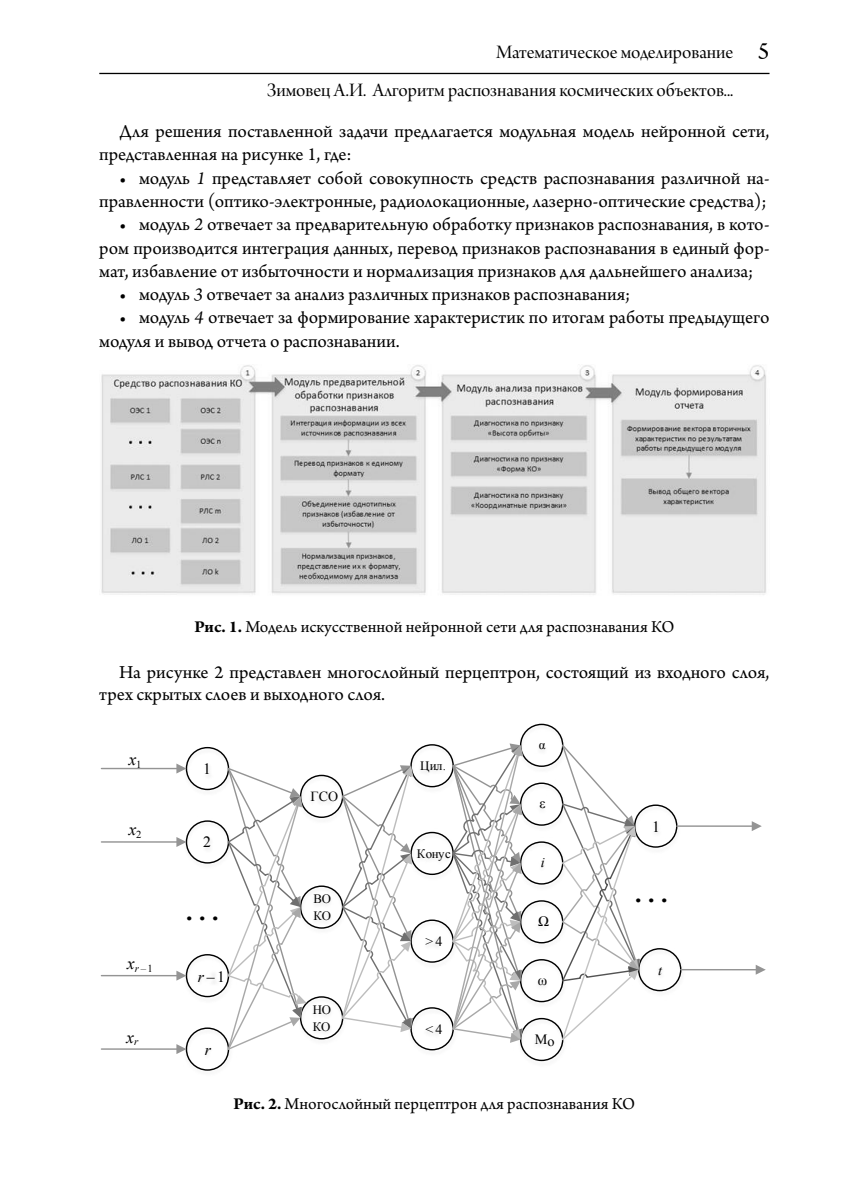
<style>
.page{position:relative;width:844px;height:1191px;background:#fff}
.page>*{position:absolute;margin:0;border:0;box-sizing:border-box;transform-origin:0 0}
.t1{font:700 25.55px "Times New Roman";color:#000}
.t2{font:20.12px/38.5px "Arno Pro Display";color:#000;text-align:right}
.t3{font:19.25px/23.3px "Arno Pro";color:#000}
.t4{font:17.5px "Arno Pro";color:#000}
.t5{font:italic 17.15px "Times New Roman";color:#000}
.t6{font:15.58px "Times New Roman";color:#000}
.t7{font:italic 15.58px "Times New Roman";color:#000}
.t8{font:14.17px "Times New Roman";color:#000}
.t9{font:italic 14.17px "Times New Roman";color:#000}
.t10{font:14px "Times New Roman";color:#000}
.t11{font:italic 14px "Times New Roman";color:#000}
.t12{font:13.83px "Times New Roman";color:#000}
.t13{font:12.78px/16.8px "Times New Roman";letter-spacing:-.005em;color:#000}
.s1{font-family:"Arno Pro";font-size:24.5px}
.s2{font-family:"Arno Pro";font-size:24.5px;color:#fff}
.s3{font-style:italic}
.s4{font-weight:700}
</style>
<div class="page">
<hr style="left:99px;top:73px;width:670px;height:1px;background:#000">
<img style="left:101px;top:365px;width:665px;height:230px">
<img style="left:186px;top:746px;width:43px;height:32px">
<div style="left:186px;top:747px;width:43px;height:43px;border:1px solid #000;border-radius:50%"></div>
<img style="left:188px;top:749px;width:40px;height:42px">
<img style="left:646px;top:805px;width:32px;height:31px">
<div style="left:634px;top:804px;width:43px;height:43px;border:1px solid #000;border-radius:50%"></div>
<img style="left:640px;top:807px;width:35px;height:41px">
<img style="left:640px;top:948px;width:48px;height:37px">
<div style="left:637px;top:948px;width:44px;height:43px;border:1px solid #000;border-radius:50%"></div>
<img style="left:644px;top:953px;width:32px;height:39px">
<img style="left:307px;top:996px;width:33px;height:44px">
<img style="left:307px;top:885px;width:33px;height:44px">
<img style="left:307px;top:776px;width:29px;height:4px">
<div style="left:300px;top:774px;width:43px;height:44px;border:1px solid #000;border-radius:50%"></div>
<img style="left:307px;top:780px;width:33px;height:38px">
<img style="left:410px;top:1007px;width:36px;height:30px">
<div style="left:410px;top:1007px;width:43px;height:43px;border:1px solid #000;border-radius:50%"></div>
<img style="left:412px;top:1012px;width:39px;height:39px">
<img style="left:417px;top:920px;width:30px;height:5px">
<div style="left:410px;top:919px;width:43px;height:43px;border:1px solid #000;border-radius:50%"></div>
<img style="left:413px;top:925px;width:38px;height:38px">
<img style="left:417px;top:831px;width:30px;height:7px">
<div style="left:410px;top:832px;width:43px;height:43px;border:1px solid #000;border-radius:50%"></div>
<img style="left:413px;top:838px;width:38px;height:38px">
<img style="left:417px;top:744px;width:30px;height:6px">
<div style="left:410px;top:744px;width:43px;height:43px;border:1px solid #000;border-radius:50%"></div>
<img style="left:410px;top:750px;width:41px;height:38px">
<img style="left:196px;top:954px;width:23px;height:3px">
<div style="left:186px;top:954px;width:43px;height:43px;border:1px solid #000;border-radius:50%"></div>
<img style="left:186px;top:957px;width:40px;height:41px">
<img style="left:186px;top:1029px;width:44px;height:33px">
<div style="left:186px;top:1027px;width:43px;height:43px;border:1px solid #000;border-radius:50%"></div>
<img style="left:190px;top:1030px;width:35px;height:41px">
<img style="left:186px;top:821px;width:32px;height:31px">
<div style="left:186px;top:820px;width:43px;height:43px;border:1px solid #000;border-radius:50%"></div>
<img style="left:188px;top:823px;width:38px;height:41px">
<hr style="left:101px;top:768px;width:77px;height:1px;background:#949494">
<svg style="left:176px;top:763px;width:10px;height:10px"></svg>
<hr style="left:101px;top:841px;width:77px;height:1px;background:#949494">
<svg style="left:176px;top:837px;width:10px;height:10px"></svg>
<hr style="left:101px;top:975px;width:77px;height:1px;background:#949494">
<svg style="left:176px;top:970px;width:10px;height:10px"></svg>
<hr style="left:101px;top:1048px;width:77px;height:1px;background:#949494">
<svg style="left:176px;top:1044px;width:10px;height:10px"></svg>
<svg style="left:226px;top:766px;width:81px;height:285px"></svg>
<svg style="left:340px;top:765px;width:73px;height:267px"></svg>
<hr style="left:680px;top:969px;width:76px;height:1px;background:#949494">
<svg style="left:755px;top:965px;width:10px;height:9px"></svg>
<img style="left:520px;top:725px;width:44px;height:35px">
<div style="left:520px;top:723px;width:43px;height:44px;border:1px solid #000;border-radius:50%"></div>
<img style="left:525px;top:730px;width:36px;height:37px">
<img style="left:523px;top:784px;width:34px;height:35px">
<div style="left:520px;top:782px;width:43px;height:43px;border:1px solid #000;border-radius:50%"></div>
<img style="left:526px;top:789px;width:34px;height:37px">
<img style="left:523px;top:842px;width:37px;height:38px">
<div style="left:520px;top:841px;width:43px;height:43px;border:1px solid #000;border-radius:50%"></div>
<img style="left:527px;top:847px;width:29px;height:38px">
<img style="left:523px;top:900px;width:35px;height:36px">
<div style="left:520px;top:900px;width:43px;height:43px;border:1px solid #000;border-radius:50%"></div>
<img style="left:525px;top:907px;width:35px;height:37px">
<img style="left:523px;top:959px;width:34px;height:36px">
<div style="left:520px;top:959px;width:43px;height:43px;border:1px solid #000;border-radius:50%"></div>
<img style="left:525px;top:965px;width:35px;height:38px">
<img style="left:520px;top:1017px;width:44px;height:34px">
<div style="left:520px;top:1018px;width:43px;height:43px;border:1px solid #000;border-radius:50%"></div>
<img style="left:522px;top:1024px;width:38px;height:38px">
<svg style="left:451px;top:743px;width:72px;height:299px"></svg>
<hr style="left:676px;top:825px;width:76px;height:2px;background:#949494">
<svg style="left:751px;top:821px;width:10px;height:10px"></svg>
<svg style="left:560px;top:743px;width:80px;height:298px"></svg>
<p class="t2" style="left:267px;top:34px;width:503px">Математическое моделирование <span class="s1">5<br></span>Зимовец А.И. Алгоритм распознавания космических объектов... <span class="s2">5</span></p>
<p class="t3" style="left:99px;top:121px;width:671px;text-indent:20px">Для решения поставленной задачи предлагается модульная модель нейронной сети, представленная на рисунке 1, где:</p>
<p class="t3" style="left:99px;top:167px;width:671px;text-align:right">• модуль <span class="s3">1</span> представляет собой совокупность средств распознавания различной на&shy;правленности (оптико-электронные, радиолокационные, лазерно-оптические средства);</p>
<p class="t3" style="left:99px;top:214px;width:671px;text-align:justify;text-indent:20px">• модуль <span class="s3">2</span> отвечает за предварительную обработку признаков распознавания, в кото&shy;ром производится интеграция данных, перевод признаков распознавания в единый фор&shy;мат, избавление от избыточности и нормализация признаков для дальнейшего анализа;</p>
<p class="t3" style="left:119px;top:284px;width:512px">• модуль <span class="s3">3</span> отвечает за анализ различных признаков распознавания;</p>
<p class="t3" style="left:99px;top:307px;width:671px;text-indent:20px">• модуль <span class="s3">4</span> отвечает за формирование характеристик по итогам работы предыдущего модуля и вывод отчета о распознавании.</p>
<p class="t4" style="left:194px;top:617px;width:481px"><span class="s4">Рис. 1.</span> Модель искусственной нейронной сети для распознавания КО</p>
<p class="t3" style="left:99px;top:661px;width:671px;line-height:22.8px;text-indent:20px">На рисунке 2 представлен многослойный перцептрон, состоящий из входного слоя, трех скрытых слоев и выходного слоя.</p>
<p class="t13" style="left:538px;top:736px;width:8px">α</p>
<p class="t5" style="left:129px;top:747px;width:14px">x<sub>1</sub></p>
<p class="t6" style="left:203px;top:758px;width:9px">1</p>
<p class="t13" style="left:420px;top:757px;width:27px">Цил.</p>
<p class="t12" style="left:310px;top:787px;width:29px">ГСО</p>
<p class="t8" style="left:539px;top:794px;width:7px">ε</p>
<p class="t5" style="left:129px;top:817px;width:14px">x<sub>2</sub></p>
<p class="t6" style="left:203px;top:831px;width:9px">2</p>
<p class="t13" style="left:416px;top:844px;width:36px">Конус</p>
<p class="t9" style="left:540px;top:852px;width:5px">i</p>
<p class="t6" style="left:652px;top:816px;width:9px">1</p>
<h1 class="t1" style="left:186px;top:893px;width:34px">. . .</h1>
<p class="t13" style="left:313px;top:890px;width:19px">ВО<br>КО</p>
<p class="t8" style="left:538px;top:912px;width:12px">Ω</p>
<h1 class="t1" style="left:635px;top:876px;width:34px">. . .</h1>
<p class="t12" style="left:425px;top:932px;width:19px">&gt;4</p>
<p class="t5" style="left:127px;top:951px;width:27px">x<sub>r</sub><sub>–</sub><sub>1</sub></p>
<p class="t6" style="left:198px;top:965px;width:29px"><span class="s3">r</span>–1</p>
<p class="t8" style="left:537px;top:971px;width:11px">ω</p>
<p class="t11" style="left:658px;top:960px;width:5px">t</p>
<p class="t5" style="left:126px;top:1025px;width:13px">x<sub>r</sub></p>
<p class="t7" style="left:205px;top:1039px;width:8px">r</p>
<p class="t13" style="left:313px;top:1001px;width:20px">НО<br>КО</p>
<p class="t10" style="left:425px;top:1020px;width:19px">&lt;4</p>
<p class="t8" style="left:534px;top:1031px;width:21px">Mo</p>
<p class="t4" style="left:233px;top:1093px;width:403px"><span class="s4">Рис. 2.</span> Многослойный перцептрон для распознавания КО</p>
</div>
